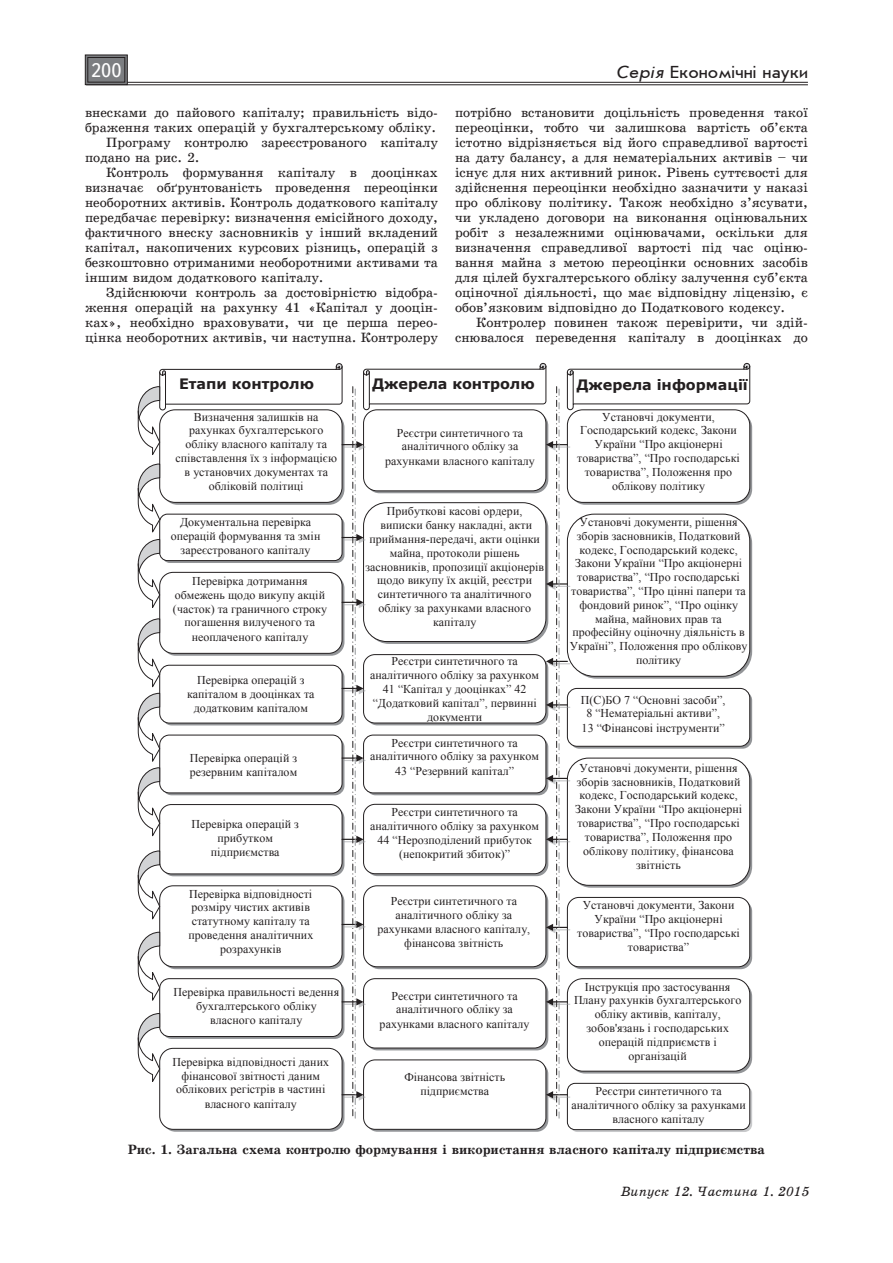
<style>
.page{position:relative;width:893px;height:1263px;background:#fff}
.page>*{position:absolute;margin:0;border:0;box-sizing:border-box;transform-origin:0 0}
.t1{font:19.5px "Ukrainian Text";color:#fff}
.t2{font:18px "Ukrainian Journal Sans";color:#231f20}
.t3{font:700 14.4px "Verdana";color:#231f20}
.Текст_основной{font:13.5px/15px "Ukrainian School";color:#231f20;text-align:justify}
.Рисунок{font:700 13.5px "Ukrainian School";color:#231f20}
.t4{font:italic 13.5px "Ukrainian School";color:#231f20}
.t5{font:12px/13.8px "Times New Roman";color:#231f20;text-align:center}
.s1{font-style:italic}
</style>
<div class="page">
<hr style="left:86px;top:82px;width:722px;height:1px;background:#231f20">
<hr style="left:86px;top:85px;width:722px;height:1px;background:#231f20">
<svg style="left:85px;top:54px;width:43px;height:31px"></svg>
<div style="left:88px;top:57px;width:37px;height:25px;border:1px solid #231f20"></div>
<div style="left:162px;top:1051px;width:182px;height:81px;background:#939598;border-radius:13px"></div>
<div style="left:159px;top:1048px;width:184px;height:82px;background:#fff;border:1px solid #231f20;border-radius:13px"></div>
<div style="left:366px;top:1062px;width:182px;height:70px;background:#939598;border-radius:12px"></div>
<div style="left:363px;top:1059px;width:183px;height:71px;background:#fff;border:1px solid #231f20;border-radius:12px"></div>
<div style="left:570px;top:1086px;width:182px;height:46px;background:#939598;border-radius:8px;opacity:.5"></div>
<div style="left:567px;top:1083px;width:183px;height:47px;background:#fff;border:1px solid #231f20;border-radius:8px"></div>
<svg style="left:137px;top:362px;width:614px;height:758px"></svg>
<h1 class="t1" style="left:91px;top:60px;width:32px">200</h1>
<h2 class="t2" style="left:616px;top:63px;width:193px"><span class="s1">Серія</span> Економічні науки</h2>
<p class="Текст_основной" style="left:85px;top:105px;width:354px">внесками до пайового капіталу; правильність відо&shy;браження таких операцій у бухгалтерському обліку.</p>
<p class="Текст_основной" style="left:85px;top:135px;width:354px;text-indent:21px">Програму контролю зареєстрованого капіталу подано на рис. 2.</p>
<p class="Текст_основной" style="left:85px;top:165px;width:354px;text-indent:21px">Контроль формування капіталу в дооцінках визначає обґрунтованість проведення переоцінки необоротних активів. Контроль додаткового капіталу передбачає перевірку: визначення емісійного доходу, фактичного внеску засновників у інший вкладений капітал, накопичених курсових різниць, операцій з безкоштовно отриманими необоротними активами та іншим видом додаткового капіталу.</p>
<p class="Текст_основной" style="left:85px;top:285px;width:354px;text-indent:21px">Здійснюючи контроль за достовірністю відобра&shy;ження операцій на рахунку 41 «Капітал у дооцін&shy;ках», необхідно враховувати, чи це перша перео&shy;цінка необоротних активів, чи наступна. Контролеру</p>
<p class="Текст_основной" style="left:455px;top:105px;width:354px">потрібно встановити доцільність проведення такої переоцінки, тобто чи залишкова вартість об’єкта істотно відрізняється від його справедливої вартості на дату балансу, а для нематеріальних активів – чи існує для них активний ринок. Рівень суттєвості для здійснення переоцінки необхідно зазначити у наказі про облікову політику. Також необхідно з’ясувати, чи укладено договори на виконання оцінювальних робіт з незалежними оцінювачами, оскільки для визначення справедливої вартості під час оціню&shy;вання майна з метою переоцінки основних засобів для цілей бухгалтерського обліку залучення суб’єкта оціночної діяльності, що має відповідну ліцензію, є обов’язковим відповідно до Податкового кодексу.</p>
<p class="Текст_основной" style="left:455px;top:315px;width:354px;text-align:right">Контролер повинен також перевірити, чи здій&shy;снювалося переведення капіталу в дооцінках до</p>
<p class="t3" style="left:179px;top:374px;width:137px">Етапи контролю</p>
<p class="t3" style="left:372px;top:374px;width:164px">Джерела контролю</p>
<p class="t3" style="left:576px;top:375px;width:173px">Джерела інформації</p>
<p class="t5" style="left:176px;top:409px;width:163px">Визначення залишків на рахунках бухгалтерського обліку власного капіталу та співставлення їх з інформацією в установчих документах та обліковій політиці</p>
<p class="t5" style="left:171px;top:515px;width:151px">Документальна перевірка операцій формування та змін зареєстрованого капіталу</p>
<p class="t5" style="left:173px;top:574px;width:156px">Перевірка дотримання обмежень щодо викупу акцій (часток) та граничного строку погашення вилученого та неоплаченого капіталу</p>
<p class="t5" style="left:187px;top:672px;width:129px">Перевірка операцій з капіталом в дооцінках та додатковим капіталом</p>
<p class="t5" style="left:190px;top:750px;width:109px;line-height:14.2px;text-align:left">Перевірка операцій з резервним капіталом</p>
<p class="t5" style="left:192px;top:817px;width:109px">Перевірка операцій з прибутком підприємства</p>
<p class="t5" style="left:188px;top:886px;width:126px">Перевірка відповідності розміру чистих активів статутному капіталу та проведення аналітичних розрахунків</p>
<p class="t5" style="left:173px;top:985px;width:167px">Перевірка правильності ведення бухгалтерського обліку власного капіталу</p>
<p class="t5" style="left:173px;top:1055px;width:158px">Перевірка відповідності даних фінансової звітності даним облікових регістрів в частині власного капіталу</p>
<p class="t5" style="left:385px;top:425px;width:151px">Реєстри синтетичного та аналітичного обліку за рахунками власного капіталу</p>
<p class="t5" style="left:365px;top:504px;width:180px">Прибуткові касові ордери, виписки банку накладні, акти приймання-передачі, акти оцінки майна, протоколи рішень засновників, пропозиції акціонерів щодо викупу їх акцій, реєстри синтетичного та аналітичного обліку за рахунками власного капіталу</p>
<p class="t5" style="left:370px;top:654px;width:170px">Реєстри синтетичного та аналітичного обліку за рахунком<br>41 “Капітал у дооцінках” 42 “Додатковий капітал”, первинні документи</p>
<p class="t5" style="left:370px;top:736px;width:170px">Реєстри синтетичного та аналітичного обліку за рахунком<br>43 “Резервний капітал”</p>
<p class="t5" style="left:370px;top:805px;width:170px">Реєстри синтетичного та аналітичного обліку за рахунком<br>44 “Нерозподілений прибуток (непокритий збиток)”</p>
<p class="t5" style="left:377px;top:894px;width:154px">Реєстри синтетичного та аналітичного обліку за рахунками власного капіталу, фінансова звітність</p>
<p class="t5" style="left:380px;top:988px;width:151px">Реєстри синтетичного та аналітичного обліку за рахунками власного капіталу</p>
<p class="t5" style="left:404px;top:1070px;width:102px">Фінансова звітність підприємства</p>
<p class="t5" style="left:577px;top:409px;width:164px">Установчі документи,<br>Господарський кодекс, Закони<br>України “Про акціонерні товариства”, “Про господарські товариства”, Положення про облікову політику</p>
<p class="t5" style="left:570px;top:515px;width:179px">Установчі документи, рішення зборів засновників, Податковий кодекс, Господарський кодекс,<br>Закони України “Про акціонерні товариства”, “Про господарські товариства”, “Про цінні папери та фондовий ринок”, “Про оцінку майна, майнових прав та професійну оціночну діяльність в<br>Україні”, Положення про облікову політику</p>
<p class="t5" style="left:581px;top:692px;width:146px">П(С)БО 7 “Основні засоби”,<br>8 “Нематеріальні активи”,<br>13 “Фінансові інструменти”</p>
<p class="t5" style="left:575px;top:761px;width:169px">Установчі документи, рішення зборів засновників, Податковий кодекс, Господарський кодекс,<br>Закони України “Про акціонерні товариства”, “Про господарські товариства”, Положення про облікову політику, фінансова звітність</p>
<p class="t5" style="left:577px;top:898px;width:164px">Установчі документи, Закони<br>України “Про акціонерні товариства”, “Про господарські товариства”</p>
<p class="t5" style="left:574px;top:979px;width:169px">Інструкція про застосування<br>Плану рахунків бухгалтерського обліку активів, капіталу, зобов'язань і господарських операцій підприємств і організацій</p>
<p class="t5" style="left:571px;top:1084px;width:176px">Реєстри синтетичного та аналітичного обліку за рахунками власного капіталу</p>
<p class="Рисунок" style="left:128px;top:1142px;width:639px">Рис. 1. Загальна схема контролю формування і використання власного капіталу підприємства</p>
<p class="t4" style="left:621px;top:1183px;width:190px">Випуск 12. Частина 1. 2015</p>
</div>
